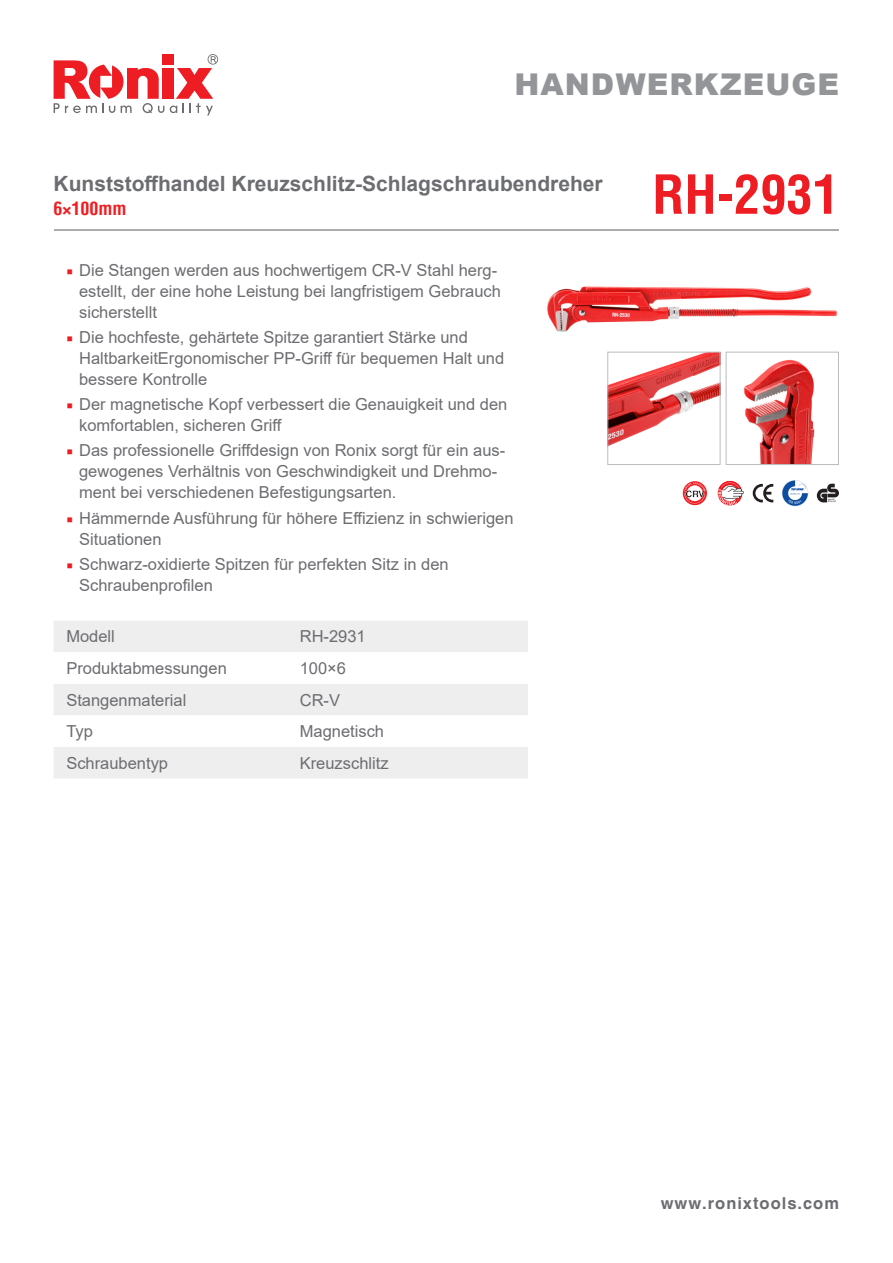
<style>
.page{position:relative;width:893px;height:1263px;background:#fff}
.page>*{position:absolute;margin:0;border:0;box-sizing:border-box;transform-origin:0 0}
.t1{font:700 condensed 52.5px "Helvetica LT";color:#ee1d23}
.t2{font:900 30px "Arial";letter-spacing:.035em;color:#939598}
.t3{font:700 21px "Arial";color:#6c6d70}
.t4{font:700 condensed 18px "Helvetica LT";color:#ee1d23}
.t5{font:16.5px/21px "Arial";color:#6c6d70}
.t6{font:700 16.5px "Helvetica CE";letter-spacing:.06em;color:#6c6d70}
.s1{font-family:"Minion Pro";color:#ee1d23}
</style>
<div class="page">
<svg style="left:170px;top:54px;width:48px;height:61px"></svg>
<div style="left:162px;top:68px;width:11px;height:31px;background:#ee1d23"></div>
<svg style="left:54px;top:60px;width:110px;height:53px"></svg>
<div style="left:162px;top:54px;width:11px;height:11px;background:#ee1d23"></div>
<div style="left:54px;top:621px;width:474px;height:157px;background:#eeeeef"></div>
<svg style="left:54px;top:652px;width:474px;height:95px"></svg>
<hr style="left:54px;top:229px;width:785px;height:2px;background:#6c6d70">
<img style="left:547px;top:286px;width:290px;height:46px">
<img style="left:609px;top:354px;width:110px;height:92px">
<div style="left:607px;top:352px;width:114px;height:113px;border:1px solid #bcbdc0"></div>
<img style="left:744px;top:359px;width:71px;height:104px">
<div style="left:726px;top:352px;width:113px;height:113px;border:1px solid #bcbdc0"></div>
<svg style="left:782px;top:480px;width:26px;height:26px"></svg>
<svg style="left:717px;top:480px;width:27px;height:26px"></svg>
<svg style="left:753px;top:484px;width:20px;height:18px"></svg>
<svg style="left:817px;top:484px;width:22px;height:18px"></svg>
<svg style="left:682px;top:480px;width:26px;height:26px"></svg>
<svg style="left:683px;top:481px;width:24px;height:24px"></svg>
<svg style="left:684px;top:482px;width:21px;height:21px"></svg>
<p class="t2" style="left:514px;top:63px;width:326px">HANDWERKZEUGE</p>
<p class="t3" style="left:54px;top:169px;width:551px">Kunststoffhandel Kreuzschlitz-Schlagschraubendreher</p>
<p class="t4" style="left:54px;top:197px;width:75px">6×100mm</p>
<p class="t5" style="left:79px;top:259px;width:423px;text-indent:-13px"><span class="s1">■</span> Die Stangen werden aus hochwertigem CR-V Stahl herg&shy;estellt, der eine hohe Leistung bei langfristigem Gebrauch sicherstellt</p>
<p class="t5" style="left:79px;top:326px;width:427px;text-indent:-13px"><span class="s1">■</span> Die hochfeste, gehärtete Spitze garantiert Stärke und<br>HaltbarkeitErgonomischer PP-Griff für bequemen Halt und bessere Kontrolle</p>
<p class="t5" style="left:79px;top:394px;width:430px;text-indent:-13px"><span class="s1">■</span> Der magnetische Kopf verbessert die Genauigkeit und den komfortablen, sicheren Griff</p>
<p class="t5" style="left:79px;top:440px;width:428px;text-indent:-13px"><span class="s1">■</span> Das professionelle Griffdesign von Ronix sorgt für ein aus&shy;gewogenes Verhältnis von Geschwindigkeit und Drehmo&shy;ment bei verschiedenen Befestigungsarten.</p>
<p class="t5" style="left:79px;top:507px;width:436px;text-indent:-13px"><span class="s1">■</span> Hämmernde Ausführung für höhere Effizienz in schwierigen<br>Situationen</p>
<p class="t5" style="left:79px;top:553px;width:371px;text-indent:-13px"><span class="s1">■</span> Schwarz-oxidierte Spitzen für perfekten Sitz in den<br>Schraubenprofilen</p>
<p class="t5" style="left:66px;top:626px;width:50px">Modell</p>
<p class="t5" style="left:300px;top:626px;width:68px">RH-2931</p>
<p class="t5" style="left:66px;top:658px;width:162px">Produktabmessungen</p>
<p class="t5" style="left:300px;top:658px;width:48px">100×6</p>
<p class="t5" style="left:66px;top:689px;width:122px">Stangenmaterial</p>
<p class="t5" style="left:300px;top:689px;width:42px">CR-V</p>
<p class="t5" style="left:66px;top:721px;width:28px">Typ</p>
<p class="t5" style="left:300px;top:721px;width:86px">Magnetisch</p>
<p class="t5" style="left:66px;top:752px;width:103px">Schraubentyp</p>
<p class="t5" style="left:300px;top:752px;width:90px">Kreuzschlitz</p>
<p class="t1" style="left:652px;top:162px;width:188px">RH-2931</p>
<p class="t6" style="left:661px;top:1193px;width:180px">www.ronixtools.com</p>
</div>
